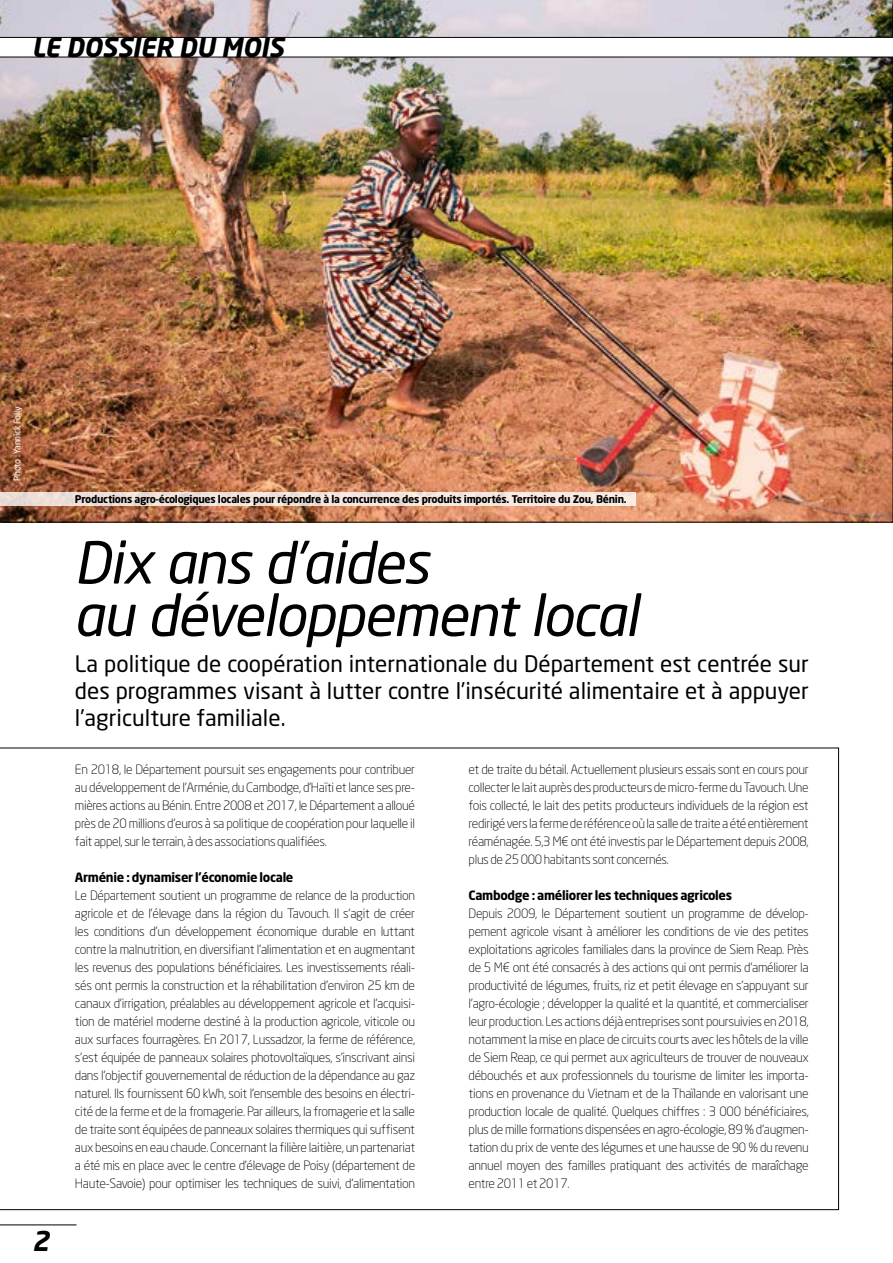
<style>
.page{position:relative;width:893px;height:1263px;background:#fff}
.page>*{position:absolute;margin:0;border:0;box-sizing:border-box;transform-origin:0 0}
.t1{font:italic 57px/52.5px "Neo Sans";letter-spacing:-.025em;color:#000}
.t2{font:italic 700 27px "Neo Sans";color:#000}
.t3{font:italic 700 26.25px "Neo Sans";letter-spacing:-.01em;color:#000}
.t4{font:22.5px/27px "Neo Sans";color:#000;text-align:justify}
.t5{font:300 12.75px/18px "Neo Sans";letter-spacing:-.025em;color:#000;text-align:justify}
.t6{font:700 12.75px "Neo Sans";letter-spacing:-.025em;color:#000}
.t7{font:700 10.5px "Neo Sans";letter-spacing:-.025em;color:#000}
.t8{font:9px "Neo Sans";letter-spacing:-.025em;color:#fff}
</style>
<div class="page">
<hr style="left:0;top:1224px;width:77px;height:1px;background:#000">
<img style="left:0;top:0;width:893px;height:522px">
<svg style="left:0;top:748px;width:839px;height:462px"></svg>
<svg style="left:0;top:37px;width:893px;height:20px"></svg>
<svg style="left:0;top:492px;width:636px;height:13px;fill:#f3e5dd"></svg>
<h3 class="t3" style="left:32px;top:30px;width:253px">LE DOSSIER DU MOIS</h3>
<h3 class="t3" style="left:48px;top:31px;width:253px">LE DO SIER DU MOIS</h3>
<p class="t8" style="left:12px;top:481px;width:76px;rotate:-90deg">Photo : Yannick Folly</p>
<h2 class="t2" style="left:32px;top:1224px;width:19px">2</h2>
<p class="t7" style="left:75px;top:492px;width:553px">Productions agro-écologiques locales pour répondre à la concurrence des produits importés. Territoire du Zou, Bénin.</p>
<h1 class="t1" style="left:74px;top:535px;width:566px">Dix ans d’aides<br>au développement local</h1>
<h3 class="t4" style="left:75px;top:650px;width:735px">La politique de coopération internationale du Département est centrée sur des programmes visant à lutter contre l’insécurité alimentaire et à appuyer l’agriculture familiale.</h3>
<p class="t5" style="left:75px;top:760px;width:342px">En 2018, le Département poursuit ses engagements pour contribuer au développement de l’Arménie, du Cambodge, d’Haïti et lance ses pre&shy;mières actions au Bénin. Entre 2008 et 2017, le Département a alloué près de 20 millions d’euros à sa politique de coopération pour laquelle il fait appel, sur le terrain, à des associations qualifiées.</p>
<p class="t6" style="left:75px;top:869px;width:220px">Arménie : dynamiser l’économie locale</p>
<p class="t5" style="left:75px;top:886px;width:342px">Le Département soutient un programme de relance de la production agricole et de l’élevage dans la région du Tavouch. Il s’agit de créer les conditions d’un développement économique durable en luttant contre la malnutrition, en diversifiant l’alimentation et en augmentant les revenus des populations bénéficiaires. Les investissements réali&shy;sés ont permis la construction et la réhabilitation d’environ 25 km de canaux d’irrigation, préalables au développement agricole et l’acquisi&shy;tion de matériel moderne destiné à la production agricole, viticole ou aux surfaces fourragères. En 2017, Lussadzor, la ferme de référence, s’est équipée de panneaux solaires photovoltaïques, s’inscrivant ainsi dans l’objectif gouvernemental de réduction de la dépendance au gaz naturel. Ils fournissent 60 kWh, soit l’ensemble des besoins en électri&shy;cité de la ferme et de la fromagerie. Par ailleurs, la fromagerie et la salle de traite sont équipées de panneaux solaires thermiques qui suffisent aux besoins en eau chaude. Concernant la filière laitière, un partenariat a été mis en place avec le centre d’élevage de Poisy (département de Haute-Savoie) pour optimiser les techniques de suivi, d’alimentation</p>
<p class="t5" style="left:469px;top:760px;width:342px">et de traite du bétail. Actuellement plusieurs essais sont en cours pour collecter le lait auprès des producteurs de micro-ferme du Tavouch. Une fois collecté, le lait des petits producteurs individuels de la région est redirigé vers la ferme de référence où la salle de traite a été entièrement réaménagée. 5,3 M€ ont été investis par le Département depuis 2008, plus de 25 000 habitants sont concernés.</p>
<p class="t6" style="left:469px;top:887px;width:265px">Cambodge : améliorer les techniques agricoles</p>
<p class="t5" style="left:469px;top:904px;width:342px">Depuis 2009, le Département soutient un programme de dévelop&shy;pement agricole visant à améliorer les conditions de vie des petites exploitations agricoles familiales dans la province de Siem Reap. Près de 5 M€ ont été consacrés à des actions qui ont permis d’améliorer la productivité de légumes, fruits, riz et petit élevage en s’appuyant sur l’agro-écologie ; développer la qualité et la quantité, et commercialiser leur production. Les actions déjà entreprises sont poursuivies en 2018, notamment la mise en place de circuits courts avec les hôtels de la ville de Siem Reap, ce qui permet aux agriculteurs de trouver de nouveaux débouchés et aux professionnels du tourisme de limiter les importa&shy;tions en provenance du Vietnam et de la Thaïlande en valorisant une production locale de qualité. Quelques chiffres : 3 000 bénéficiaires, plus de mille formations dispensées en agro-écologie, 89 % d’augmen&shy;tation du prix de vente des légumes et une hausse de 90 % du revenu annuel moyen des familles pratiquant des activités de maraîchage entre 2011 et 2017.</p>
</div>
